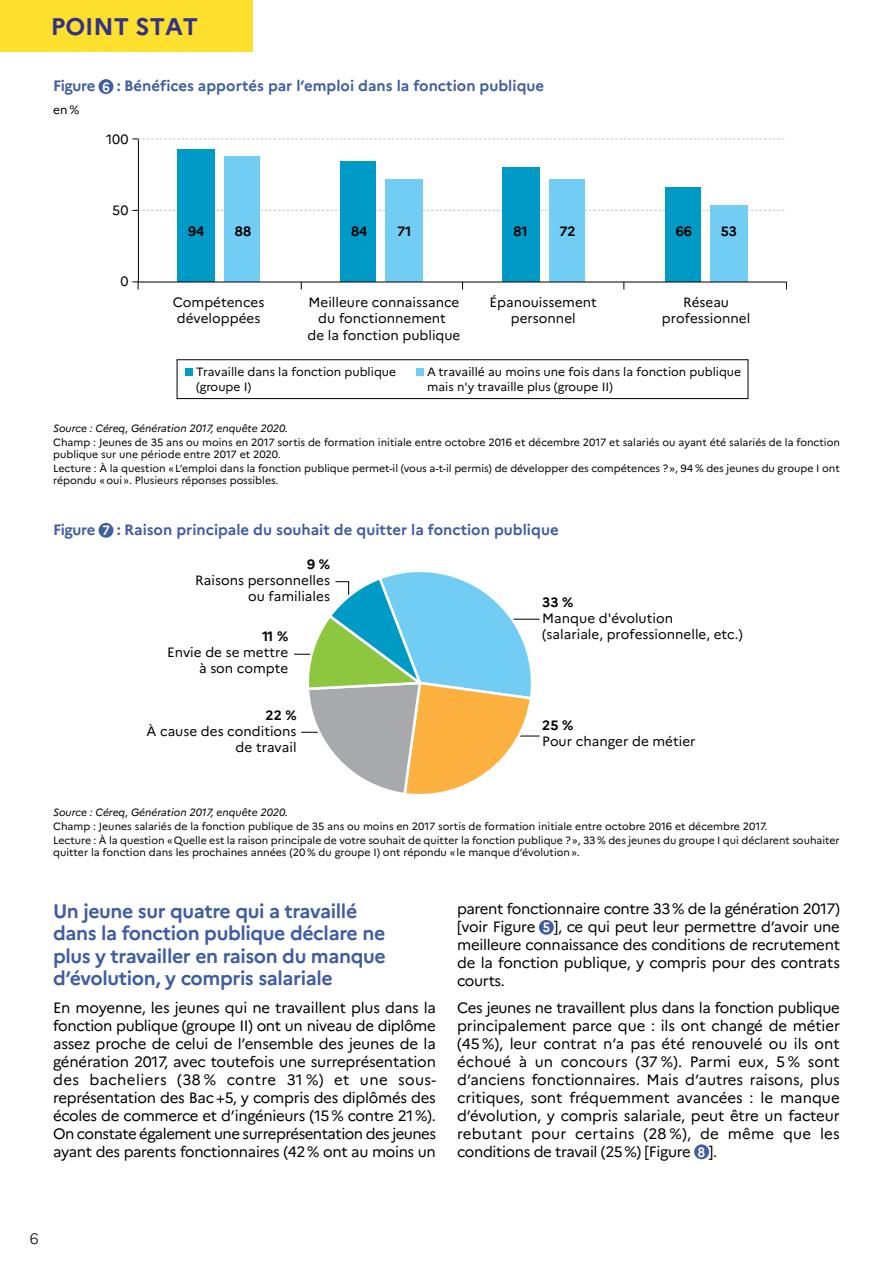
<style>
.page{position:relative;width:893px;height:1263px;background:#fff}
.page>*{position:absolute;margin:0;border:0;box-sizing:border-box;transform-origin:0 0}
.t1{font:700 24px "Marianne";color:#333187}
.t2{font:700 19.5px/22.5px "Marianne";letter-spacing:-.02em;color:#3f5da1}
.t3{font:15px/18px "Marianne";letter-spacing:-.025em;color:#000;text-align:justify}
.t4{font:700 15px "Marianne";color:#3f5da1}
.t5{font:300 15px "Marianne";color:#000}
.t6{font:13.5px/16.2px "Marianne";color:#000;text-align:center}
.t7{font:700 13.5px "Marianne";color:#000}
.t8{font:12px/14.4px "Marianne";color:#000}
.t9{font:10.5px/12px "Marianne";color:#000}
.t10{font:italic 10.5px "Marianne";color:#000}
.s1{font-size:13.5px;color:#fff}
.s2{font-weight:700;font-size:13.5px;color:#fff}
</style>
<div class="page">
<div style="left:0;top:0;width:252px;height:52px;background:#fddf2e"></div>
<div style="left:539px;top:920px;width:15px;height:15px;background:#3f5da1;border-radius:50%"></div>
<div style="left:694px;top:1144px;width:15px;height:15px;background:#3f5da1;border-radius:50%"></div>
<hr style="left:508px;top:736px;width:32px;height:1px;background:#000">
<hr style="left:508px;top:619px;width:32px;height:1px;background:#000">
<hr style="left:294px;top:654px;width:32px;height:1px;background:#000">
<hr style="left:301px;top:732px;width:32px;height:1px;background:#000">
<svg style="left:305px;top:572px;width:230px;height:222px"></svg>
<div style="left:99px;top:523px;width:14px;height:15px;background:#3f5da1;border-radius:50%"></div>
<div style="left:665px;top:187px;width:36px;height:95px;background:#009ac7"></div>
<div style="left:502px;top:167px;width:37px;height:115px;background:#009ac7"></div>
<div style="left:341px;top:162px;width:35px;height:120px;background:#009ac7"></div>
<div style="left:177px;top:149px;width:38px;height:133px;background:#009ac7"></div>
<div style="left:710px;top:205px;width:38px;height:77px;background:#72cdf4"></div>
<div style="left:549px;top:180px;width:35px;height:102px;background:#72cdf4"></div>
<div style="left:386px;top:180px;width:37px;height:102px;background:#72cdf4"></div>
<div style="left:224px;top:157px;width:36px;height:125px;background:#72cdf4"></div>
<hr style="left:138px;top:139px;width:1px;height:143px;background:#000">
<svg style="left:132px;top:210px;width:655px;height:1px"></svg>
<svg style="left:132px;top:139px;width:655px;height:1px"></svg>
<hr style="left:138px;top:282px;width:649px;height:1px;background:#000">
<svg style="left:132px;top:281px;width:7px;height:8px"></svg>
<div style="left:177px;top:359px;width:571px;height:40px;border:1px solid #000"></div>
<div style="left:185px;top:369px;width:8px;height:7px;background:#009ac7"></div>
<div style="left:417px;top:369px;width:7px;height:7px;background:#72cdf4"></div>
<div style="left:99px;top:79px;width:14px;height:15px;background:#3f5da1;border-radius:50%"></div>
<h1 class="t1" style="left:51px;top:12px;width:149px">POINT STAT</h1>
<p class="t4" style="left:53px;top:77px;width:493px">Figure <span class="s1">6</span> : Bénéfices apportés par l’emploi dans la fonction publique</p>
<p class="t8" style="left:53px;top:103px;width:28px">en%</p>
<p class="t6" style="left:106px;top:131px;width:24px">100</p>
<p class="t6" style="left:112px;top:202px;width:18px">50</p>
<p class="t6" style="left:120px;top:273px;width:10px">0</p>
<p class="t7" style="left:188px;top:223px;width:18px">94</p>
<p class="t7" style="left:235px;top:223px;width:18px">88</p>
<p class="t7" style="left:351px;top:223px;width:18px">84</p>
<p class="t7" style="left:397px;top:223px;width:16px">71</p>
<p class="t7" style="left:513px;top:223px;width:16px">81</p>
<p class="t7" style="left:559px;top:223px;width:18px">72</p>
<p class="t7" style="left:676px;top:223px;width:18px">66</p>
<p class="t7" style="left:721px;top:223px;width:18px">53</p>
<p class="t6" style="left:173px;top:294px;width:93px">Compétences développées</p>
<p class="t6" style="left:307px;top:294px;width:155px">Meilleure connaissance du fonctionnement<br>de la fonction publique</p>
<p class="t6" style="left:490px;top:294px;width:109px">Épanouissement personnel</p>
<p class="t6" style="left:662px;top:294px;width:90px">Réseau professionnel</p>
<p class="t8" style="left:196px;top:365px;width:202px">Travaille dans la fonction publique (groupe I)</p>
<p class="t8" style="left:427px;top:365px;width:315px">A travaillé au moins une fois dans la fonction publique mais n'y travaille plus (groupe II)</p>
<p class="t10" style="left:53px;top:421px;width:236px">Source : Céreq, Génération 2017, enquête 2020.</p>
<p class="t9" style="left:53px;top:436px;width:788px">Champ : Jeunes de 35 ans ou moins en 2017 sortis de formation initiale entre octobre 2016 et décembre 2017 et salariés ou ayant été salariés de la fonction publique sur une période entre 2017 et 2020.</p>
<p class="t9" style="left:53px;top:462px;width:788px">Lecture : À la question «L’emploi dans la fonction publique permet-il (vous a-t-il permis) de développer des compétences ?», 94 % des jeunes du groupe I ont répondu «oui». Plusieurs réponses possibles.</p>
<p class="t4" style="left:53px;top:521px;width:507px">Figure <span class="s1">7</span> : Raison principale du souhait de quitter la fonction publique</p>
<p class="t7" style="left:307px;top:556px;width:24px">9 %</p>
<p class="t6" style="left:195px;top:572px;width:136px;text-align:right">Raisons personnelles ou familiales</p>
<p class="t7" style="left:262px;top:628px;width:28px">11 %</p>
<p class="t6" style="left:167px;top:644px;width:123px;text-align:right">Envie de se mettre à son compte</p>
<p class="t7" style="left:266px;top:707px;width:33px">22 %</p>
<p class="t6" style="left:147px;top:723px;width:152px;text-align:right">À cause des conditions de travail</p>
<p class="t7" style="left:542px;top:594px;width:33px">33 %</p>
<p class="t6" style="left:542px;top:610px;width:202px;text-align:left">Manque d'évolution<br>(salariale, professionnelle, etc.)</p>
<p class="t7" style="left:542px;top:717px;width:33px">25 %</p>
<p class="t6" style="left:542px;top:733px;width:155px">Pour changer de métier</p>
<p class="t10" style="left:53px;top:806px;width:236px">Source : Céreq, Génération 2017, enquête 2020.</p>
<p class="t9" style="left:53px;top:819px;width:788px;line-height:14.1px">Champ : Jeunes salariés de la fonction publique de 35 ans ou moins en 2017 sortis de formation initiale entre octobre 2016 et décembre 2017.<br>Lecture : À la question «Quelle est la raison principale de votre souhait de quitter la fonction publique ?», 33 % des jeunes du groupe I qui déclarent souhaiter</p>
<p class="t9" style="left:53px;top:846px;width:528px">quitter la fonction dans les prochaines années (20 % du groupe I) ont répondu «le manque d’évolution».</p>
<h2 class="t2" style="left:53px;top:899px;width:334px">Un jeune sur quatre qui a travaillé dans la fonction publique déclare ne plus y travailler en raison du manque d’évolution, y compris salariale</h2>
<p class="t3" style="left:53px;top:998px;width:384px">En moyenne, les jeunes qui ne travaillent plus dans la fonction publique (groupe II) ont un niveau de diplôme assez proche de celui de l’ensemble des jeunes de la génération 2017, avec toutefois une surreprésentation des bacheliers (38 % contre 31 %) et une sous&shy;représentation des Bac+5, y compris des diplômés des écoles de commerce et d’ingénieurs (15% contre 21%).<br>On constate également une surreprésentation des jeunes ayant des parents fonctionnaires (42% ont au moins un</p>
<p class="t3" style="left:457px;top:900px;width:384px">parent fonctionnaire contre 33% de la génération 2017) [voir Figure <span class="s2">5</span> ], ce qui peut leur permettre d’avoir une meilleure connaissance des conditions de recrutement de la fonction publique, y compris pour des contrats courts.</p>
<p class="t3" style="left:457px;top:998px;width:384px">Ces jeunes ne travaillent plus dans la fonction publique principalement parce que : ils ont changé de métier (45 %), leur contrat n’a pas été renouvelé ou ils ont échoué à un concours (37 %). Parmi eux, 5 % sont d’anciens fonctionnaires. Mais d’autres raisons, plus critiques, sont fréquemment avancées : le manque d’évolution, y compris salariale, peut être un facteur rebutant pour certains (28 %), de même que les conditions de travail (25%) [Figure <span class="s2">8</span> ].</p>
<p class="t5" style="left:30px;top:1230px;width:10px">6</p>
</div>
